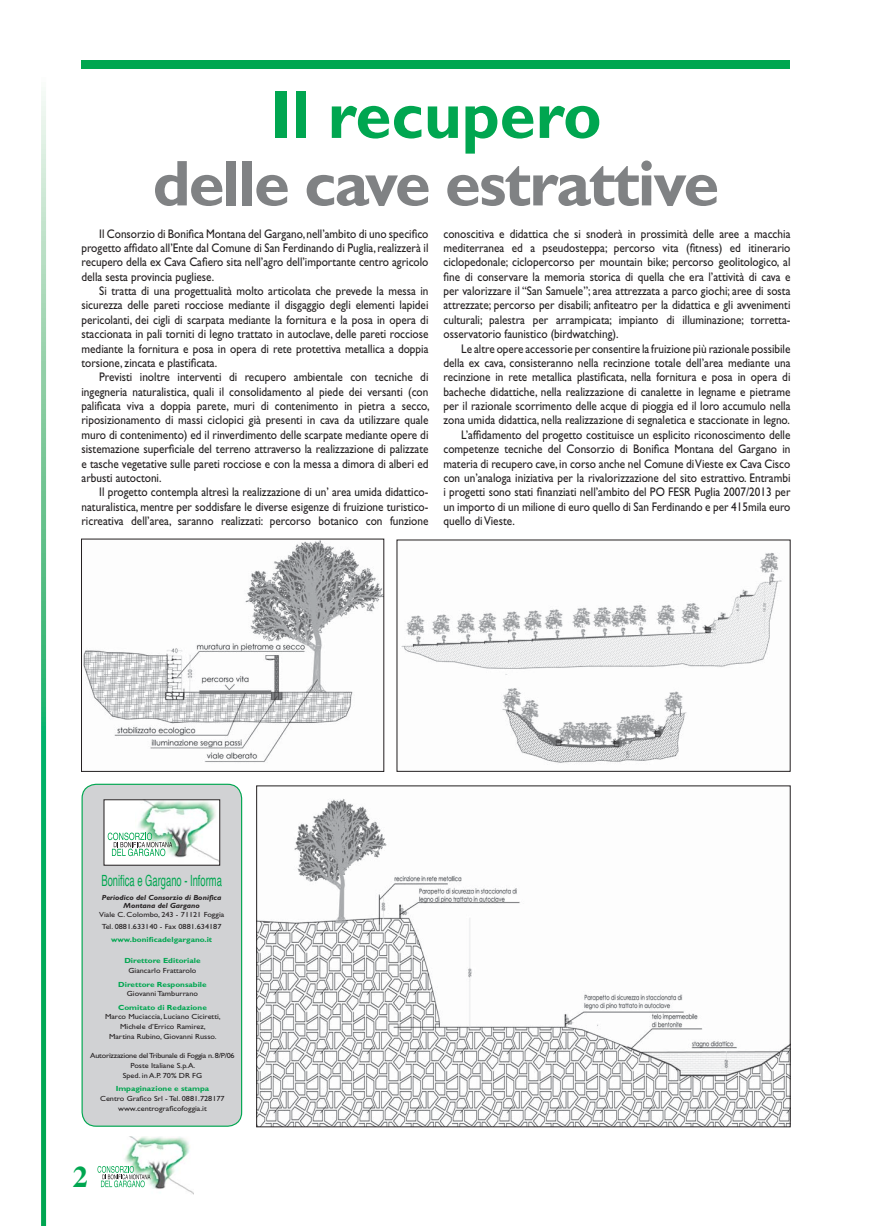
<style>
.page{position:relative;width:872px;height:1226px;background:#fff}
.page>*{position:absolute;margin:0;border:0;box-sizing:border-box;transform-origin:0 0}
.t1{font:700 68.25px "Gill Sans";color:#00a650;scale:.95 1}
.t2{font:700 65px "Gill Sans";letter-spacing:-.03em;color:#808284}
.t3{font:700 30px "Times";color:#00a650}
.t4{font:15.38px "Helvetica";color:#00a650;scale:.61 1}
.t5{font:12.5px/14.4px "Gill Sans";color:#231f20;text-align:justify;scale:.9 1}
.t6{font:7.38px/9.9px "Gill Sans";color:#231f20;text-align:center;scale:1.11 1}
.t7{font:700 7.38px "Gill Sans";color:#00a650;scale:1.11 1}
.t8{font:7.38px/9.9px "Gill Sans";letter-spacing:-.03em;color:#231f20;text-align:center;scale:1.11 1}
.t9{font:italic 700 7.38px/8.6px "Gill Sans";color:#231f20;text-align:center;scale:1.05 1}
</style>
<div class="page">
<img style="left:123px;top:1136px;width:70px;height:58px">
<svg style="left:97px;top:1166px;width:53px;height:21px"></svg>
<svg style="left:41px;top:91px;width:5px;height:1135px;background:#4ebf86"></svg>
<div style="left:81px;top:60px;width:709px;height:9px;background:#00a650"></div>
<img style="left:83px;top:541px;width:299px;height:222px">
<div style="left:81px;top:539px;width:303px;height:233px;border:1px solid #231f20"></div>
<img style="left:401px;top:552px;width:381px;height:211px">
<div style="left:397px;top:540px;width:393px;height:232px;border:1px solid #231f20"></div>
<img style="left:258px;top:799px;width:530px;height:326px">
<div style="left:82px;top:784px;width:160px;height:342px;background:#d1d2d4;border-radius:14px"></div>
<div style="left:81px;top:784px;width:161px;height:343px;border:1px solid #00a650;border-radius:14px"></div>
<div style="left:104px;top:800px;width:116px;height:65px;background:#fff"></div>
<img style="left:135px;top:801px;width:83px;height:60px">
<div style="left:104px;top:799px;width:116px;height:67px;border:1px solid #231f20"></div>
<svg style="left:108px;top:833px;width:64px;height:23px"></svg>
<h1 class="t1" style="left:270px;top:91px;width:350px">Il recupero</h1>
<h2 class="t2" style="left:153px;top:161px;width:568px">delle cave estrattive</h2>
<p class="t5" style="left:81px;top:228px;width:387px;text-indent:18px">Il Consorzio di Bonifica Montana del Gargano, nell’ambito di uno specifico progetto affidato all’Ente dal Comune di San Ferdinando di Puglia, realizzerà il recupero della ex Cava Cafiero sita nell’agro dell’importante centro agricolo della sesta provincia pugliese.</p>
<p class="t5" style="left:81px;top:285px;width:387px;text-indent:18px">Si tratta di una progettualità molto articolata che prevede la messa in sicurezza delle pareti rocciose mediante il disgaggio degli elementi lapidei pericolanti, dei cigli di scarpata mediante la fornitura e la posa in opera di staccionata in pali torniti di legno trattato in autoclave, delle pareti rocciose mediante la fornitura e posa in opera di rete protettiva metallica a doppia torsione, zincata e plastificata.</p>
<p class="t5" style="left:81px;top:371px;width:388px;text-indent:18px">Previsti inoltre interventi di recupero ambientale con tecniche di ingegneria naturalistica, quali il consolidamento al piede dei versanti (con palificata viva a doppia parete, muri di contenimento in pietra a secco, riposizionamento di massi ciclopici già presenti in cava da utilizzare quale muro di contenimento) ed il rinverdimento delle scarpate mediante opere di sistemazione superficiale del terreno attraverso la realizzazione di palizzate e tasche vegetative sulle pareti rocciose e con la messa a dimora di alberi ed arbusti autoctoni.</p>
<p class="t5" style="left:81px;top:486px;width:387px;text-indent:18px">Il progetto contempla altresì la realizzazione di un’ area umida didattico&shy;naturalistica, mentre per soddisfare le diverse esigenze di fruizione turistico&shy;ricreativa dell’area, saranno realizzati: percorso botanico con funzione</p>
<p class="t5" style="left:443px;top:228px;width:387px">conoscitiva e didattica che si snoderà in prossimità delle aree a macchia mediterranea ed a pseudosteppa; percorso vita (fitness) ed itinerario ciclopedonale; ciclopercorso per mountain bike; percorso geolitologico, al fine di conservare la memoria storica di quella che era l’attività di cava e per valorizzare il “San Samuele”; area attrezzata a parco giochi; aree di sosta attrezzate; percorso per disabili; anfiteatro per la didattica e gli avvenimenti culturali; palestra per arrampicata; impianto di illuminazione; torretta&shy;osservatorio faunistico (birdwatching).</p>
<p class="t5" style="left:461px;top:343px;width:367px">Le altre opere accessorie per consentire la fruizione più razionale possibile</p>
<p class="t5" style="left:443px;top:357px;width:387px">della ex cava, consisteranno nella recinzione totale dell’area mediante una</p>
<p class="t5" style="left:443px;top:371px;width:387px">recinzione in rete metallica plastificata, nella fornitura e posa in opera di</p>
<p class="t5" style="left:443px;top:386px;width:387px">bacheche didattiche, nella realizzazione di canalette in legname e pietrame</p>
<p class="t5" style="left:443px;top:400px;width:387px">per il razionale scorrimento delle acque di pioggia ed il loro accumulo nella</p>
<p class="t5" style="left:443px;top:414px;width:386px">zona umida didattica, nella realizzazione di segnaletica e staccionate in legno.</p>
<p class="t5" style="left:461px;top:429px;width:367px">L’affidamento del progetto costituisce un esplicito riconoscimento delle</p>
<p class="t5" style="left:443px;top:443px;width:387px">competenze tecniche del Consorzio di Bonifica Montana del Gargano in</p>
<p class="t5" style="left:443px;top:458px;width:387px">materia di recupero cave, in corso anche nel Comune di Vieste ex Cava Cisco</p>
<p class="t5" style="left:443px;top:472px;width:387px">con un’analoga iniziativa per la rivalorizzazione del sito estrattivo. Entrambi</p>
<p class="t5" style="left:443px;top:486px;width:387px">i progetti sono stati finanziati nell’ambito del PO FESR Puglia 2007/2013 per</p>
<p class="t5" style="left:443px;top:501px;width:387px">un importo di un milione di euro quello di San Ferdinando e per 415mila euro</p>
<p class="t5" style="left:443px;top:515px;width:81px">quello di Vieste.</p>
<p class="t4" style="left:101px;top:874px;width:199px">Bonifica e Gargano - Informa</p>
<p class="t9" style="left:102px;top:894px;width:116px">Periodico del Consorzio di Bonifica<br>Montana del Gargano</p>
<p class="t6" style="left:99px;top:909px;width:114px;line-height:12.4px">Viale C. Colombo, 243 - 71121 Foggia<br>Tel. 0881.633140 - Fax 0881.634187</p>
<p class="t7" style="left:111px;top:937px;width:93px">www.bonificadelgargano.it</p>
<p class="t7" style="left:124px;top:958px;width:70px">Direttore Editoriale</p>
<p class="t6" style="left:128px;top:967px;width:63px">Giancarlo Frattarolo</p>
<p class="t7" style="left:118px;top:981px;width:81px">Direttore Responsabile</p>
<p class="t6" style="left:127px;top:990px;width:66px">Giovanni Tamburrano</p>
<p class="t7" style="left:118px;top:1005px;width:81px">Comitato di Redazione</p>
<p class="t6" style="left:105px;top:1013px;width:106px">Marco Muciaccia, Luciano Ciciretti,<br>Michele d’Errico Ramirez,<br>Martina Rubino, Giovanni Russo.</p>
<p class="t8" style="left:90px;top:1051px;width:132px">Autorizzazione del Tribunale di Foggia n. 8/P/06<br>Poste Italiane S.p.A.<br>Sped. in A.P. 70% DR FG</p>
<p class="t7" style="left:116px;top:1086px;width:86px">Impaginazione e stampa</p>
<p class="t6" style="left:100px;top:1094px;width:114px">Centro Grafico Srl - Tel. 0881.728177 www.centrograficofoggia.it</p>
<h3 class="t3" style="left:73px;top:1165px;width:16px">2</h3>
</div>
